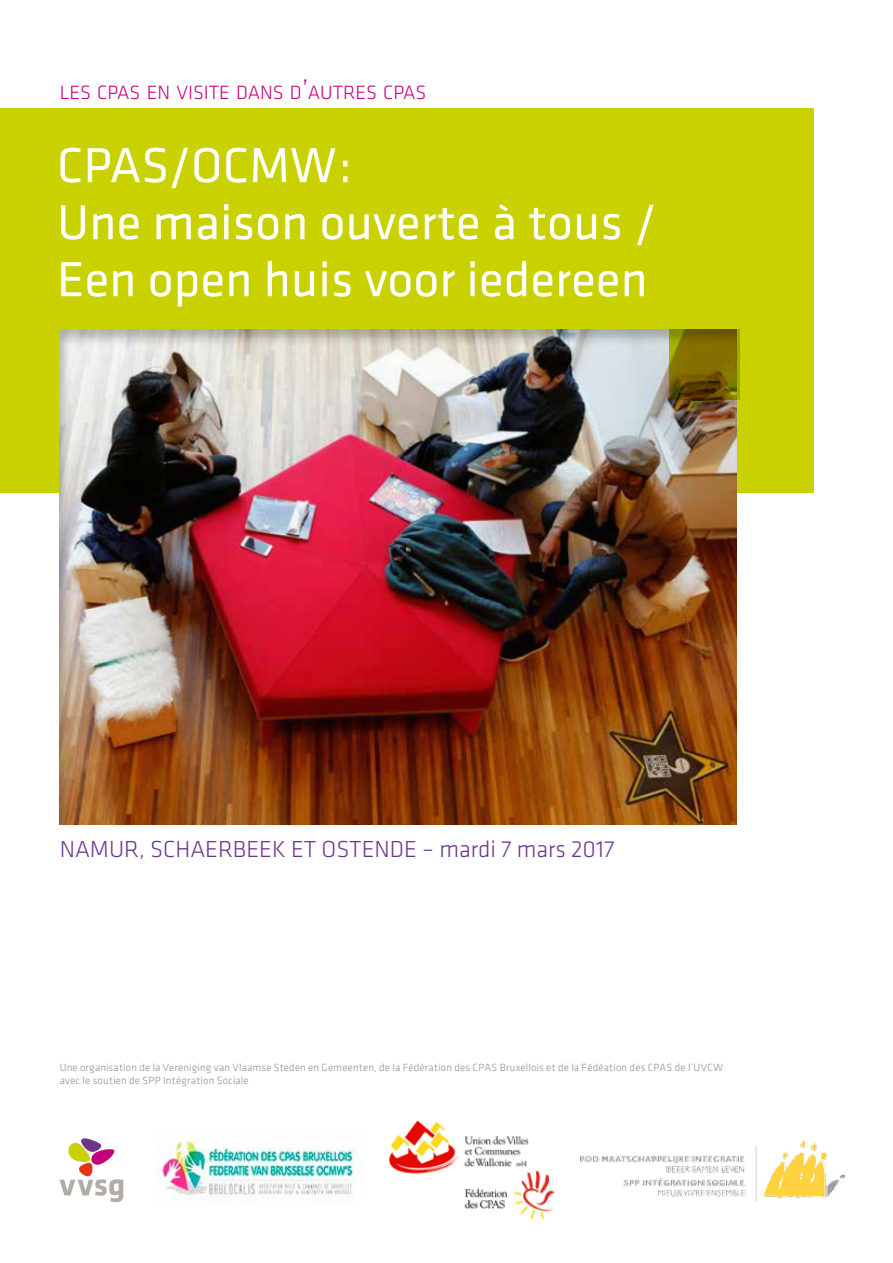
<style>
.page{position:relative;width:893px;height:1263px;background:#fff}
.page>*{position:absolute;margin:0;border:0;box-sizing:border-box;transform-origin:0 0}
.t1{font:51px/57px "Klavika Basic";letter-spacing:.005em;color:#fff}
.t2{font:300 24px "Klavika Basic";color:#6b368a}
.t3{font:300 19.95px "Klavika Basic";color:#c5007b}
.t4{font:300 10.8px/12.9px "Klavika Basic";letter-spacing:.015em;color:#918d8a}
.s1{font-size:28.5px}
</style>
<div class="page">
<img style="left:464px;top:1170px;width:91px;height:50px">
<img style="left:388px;top:1120px;width:150px;height:55px">
<div style="left:0;top:108px;width:814px;height:385px;background:#c9d200"></div>
<svg style="left:60px;top:1138px;width:63px;height:64px"></svg>
<div style="left:58px;top:328px;width:680px;height:497px;background:#000;opacity:.25"></div>
<svg style="left:669px;top:329px;width:71px;height:71px;background:#760"></svg>
<img style="left:155px;top:1132px;width:208px;height:69px">
<img style="left:580px;top:1141px;width:264px;height:60px">
<h3 class="t3" style="left:60px;top:81px;width:368px">LES CPAS EN VISITE DANS D<span class="s1">’</span>AUTRES CPAS</h3>
<h1 class="t1" style="left:57px;top:135px;width:601px">CPAS/OCMW:<br>Une maison ouverte à tous /<br>Een open huis voor iedereen</h1>
<h2 class="t2" style="left:60px;top:835px;width:556px">NAMUR, SCHAERBEEK ET OSTENDE – mardi 7 mars 2017</h2>
<p class="t4" style="left:60px;top:1060px;width:665px">Une organisation de la Vereniging van Vlaamse Steden en Gemeenten, de la Fédération des CPAS Bruxellois et de la Fédéation des CPAS de l’UVCW avec le soutien de SPP Intégration Sociale</p>
</div>
